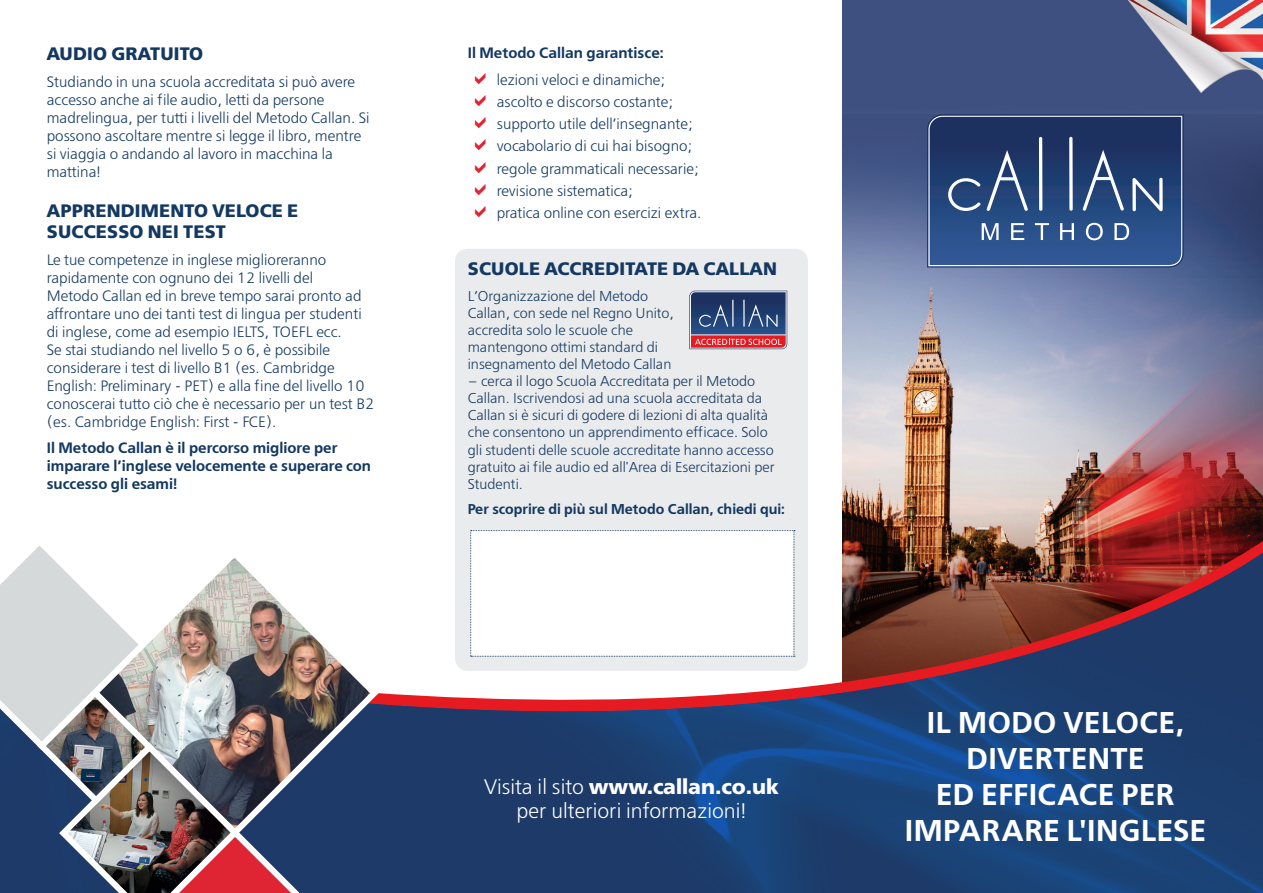
<style>
.page{position:relative;width:1263px;height:893px;background:#fff}
.page>*{position:absolute;margin:0;border:0;box-sizing:border-box;transform-origin:0 0}
.t1{font:600 30px/36px "Free Set";letter-spacing:.015em;color:#fff;text-align:center}
.Body{font:700 21px "Free Set";color:#fff}
.Body-2{font:300 21px "Free Set";color:#fff}
.Heading1{font:700 18px/21.6px "Free Set";letter-spacing:.01em;color:#133861}
.Body-3{font:300 15px/18px "Free Set";color:#133861}
.Body-4{font:600 15px/18px "Free Set";color:#133861}
.Body-5{font:300 14.25px/17.1px "Free Set";color:#133861}
.Body-6{font:600 14.25px "Free Set";color:#133861}
.s1{font-weight:300}
</style>
<div class="page">
<img style="left:842px;top:0;width:421px;height:533px">
<div style="left:455px;top:249px;width:353px;height:422px;background:#eaebec;border-radius:13px"></div>
<svg style="left:689px;top:291px;width:98px;height:58px;background:#635376"></svg>
<img style="left:343px;top:850px;width:920px;height:43px">
<svg style="left:343px;top:533px;width:920px;height:317px;background:#515777"></svg>
<svg style="left:343px;top:545px;width:40px;height:296px"></svg>
<img style="left:0;top:546px;width:343px;height:347px">
<svg style="left:927px;top:114px;width:257px;height:153px;background:#365282"></svg>
<img style="left:1127px;top:0;width:136px;height:92px">
<div style="left:470px;top:530px;width:325px;height:127px;background:#fff"></div>
<p class="Heading1" style="left:47px;top:43px;width:158px">AUDIO GRATUITO</p>
<p class="Body-3" style="left:47px;top:73px;width:324px">Studiando in una scuola accreditata si può avere accesso anche ai file audio, letti da persone madrelingua, per tutti i livelli del Metodo Callan. Si possono ascoltare mentre si legge il libro, mentre si viaggia o andando al lavoro in macchina la mattina!</p>
<p class="Heading1" style="left:47px;top:199px;width:253px">APPRENDIMENTO VELOCE E<br>SUCCESSO NEI TEST</p>
<p class="Body-3" style="left:47px;top:251px;width:329px">Le tue competenze in inglese miglioreranno rapidamente con ognuno dei 12 livelli del<br>Metodo Callan ed in breve tempo sarai pronto ad affrontare uno dei tanti test di lingua per studenti di inglese, come ad esempio IELTS, TOEFL ecc.<br>Se stai studiando nel livello 5 o 6, è possibile considerare i test di livello B1 (es. Cambridge English: Preliminary - PET) e alla fine del livello 10 conoscerai tutto ciò che è necessario per un test B2 (es. Cambridge English: First - FCE).</p>
<p class="Body-4" style="left:47px;top:438px;width:326px">Il Metodo Callan è il percorso migliore per imparare l’inglese velocemente e superare con successo gli esami!</p>
<p class="Body-4" style="left:468px;top:43px;width:197px">Il Metodo Callan garantisce:</p>
<p class="Body-3" style="left:497px;top:70px;width:170px">lezioni veloci e dinamiche;</p>
<p class="Body-3" style="left:497px;top:93px;width:178px">ascolto e discorso costante;</p>
<p class="Body-3" style="left:497px;top:115px;width:198px">supporto utile dell’insegnante;</p>
<p class="Body-3" style="left:497px;top:137px;width:197px">vocabolario di cui hai bisogno;</p>
<p class="Body-3" style="left:497px;top:159px;width:204px">regole grammaticali necessarie;</p>
<p class="Body-3" style="left:497px;top:182px;width:138px">revisione sistematica;</p>
<p class="Body-3" style="left:497px;top:204px;width:206px">pratica online con esercizi extra.</p>
<p class="Heading1" style="left:468px;top:257px;width:311px">SCUOLE ACCREDITATE DA CALLAN</p>
<p class="Body-5" style="left:468px;top:287px;width:208px">L’Organizzazione del Metodo<br>Callan, con sede nel Regno Unito, accredita solo le scuole che mantengono ottimi standard di insegnamento del Metodo Callan</p>
<p class="Body-5" style="left:468px;top:373px;width:308px">– cerca il logo Scuola Accreditata per il Metodo Callan. Iscrivendosi ad una scuola accreditata da Callan si è sicuri di godere di lezioni di alta qualità che consentono un apprendimento efficace. Solo gli studenti delle scuole accreditate hanno accesso gratuito ai file audio ed all'Area di Esercitazioni per Studenti.</p>
<p class="Body-6" style="left:468px;top:499px;width:319px">Per scoprire di più sul Metodo Callan, chiedi qui:</p>
<p class="Body" style="left:484px;top:772px;width:297px"><span class="s1">Visita il sito</span> www.callan.co.uk</p>
<p class="Body-2" style="left:516px;top:798px;width:231px">per ulteriori informazioni!</p>
<p class="t1" style="left:927px;top:703px;width:259px">IL MODO VELOCE,<br>DIVERTENTE</p>
<p class="t1" style="left:905px;top:775px;width:303px">ED EFFICACE PER<br>IMPARARE L'INGLESE</p>
</div>
